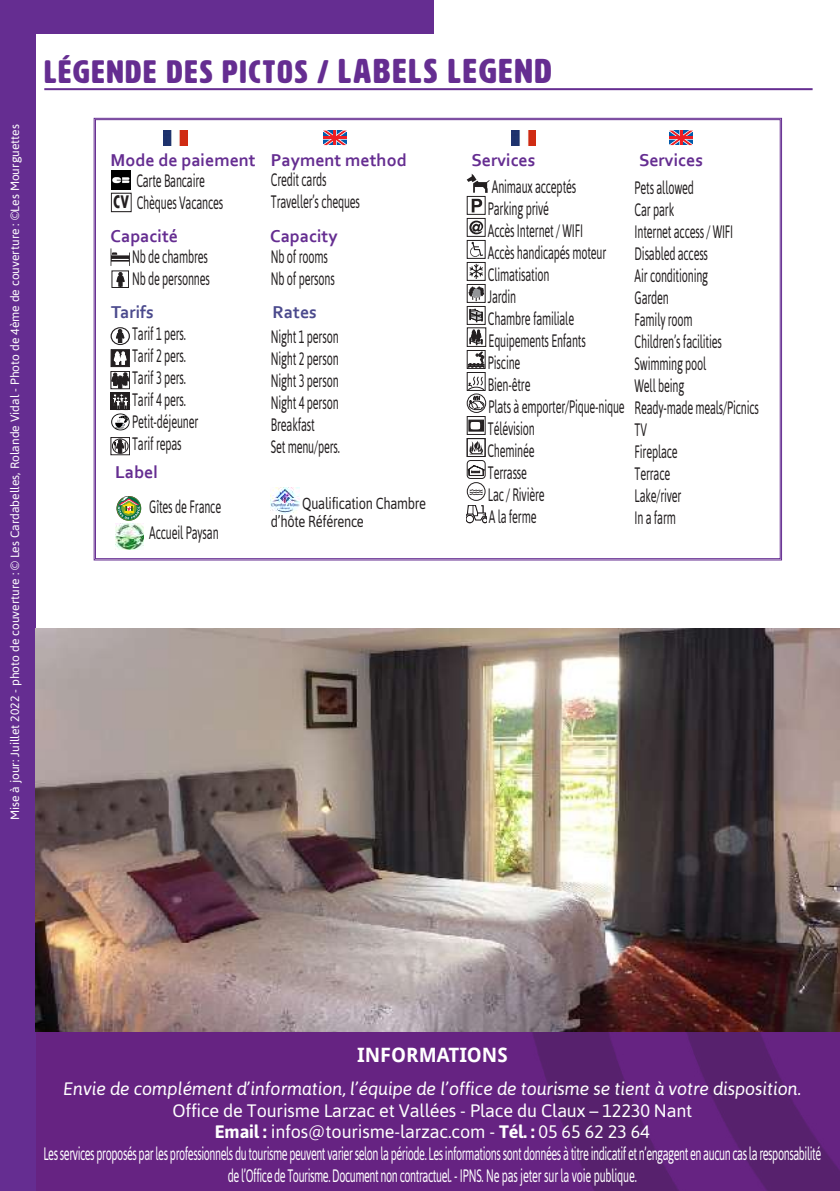
<style>
.page{position:relative;width:840px;height:1191px;background:#fff}
.page>*{position:absolute;margin:0;border:0;box-sizing:border-box;transform-origin:0 0}
.t1{font:32px "HWT Artz";letter-spacing:.07em;color:#652d91}
.t2{font:700 19.8px "Droid Sans";color:#fff}
.t3{font:18px/22px "Asap";letter-spacing:-.015em;color:#231f20;scale:.6 1}
.t4{font:18px/21.8px "Asap";letter-spacing:-.04em;color:#fff;text-align:center}
.t5{font:italic 18px "Asap";letter-spacing:-.01em;color:#fff}
.t6{font:700 18px "Corbel";color:#652d91}
.t7{font:700 18px "Corbel";color:#4b4a8d}
.t8{font:16px/18px "Asap";letter-spacing:-.02em;color:#231f20;scale:.8 1}
.t9{font:12px "Asap";color:#fff}
.s1{font-size:34px}
.s2{font-family:"Tw Cen";font-weight:800;font-stretch:condensed;font-size:19.2px}
.s3{font-weight:700}
</style>
<div class="page">
<div style="left:4px;top:1029px;width:835px;height:162px;background:#662382"></div>
<img style="left:35px;top:1031px;width:131px;height:160px">
<img style="left:471px;top:1031px;width:368px;height:160px">
<div style="left:0;top:0;width:35px;height:1191px;background:#652d91"></div>
<div style="left:0;top:0;width:433px;height:34px;background:#652d91"></div>
<svg style="left:94px;top:118px;width:687px;height:442px"></svg>
<img style="left:112px;top:170px;width:19px;height:19px">
<div style="left:111px;top:193px;width:20px;height:19px;background:#fff"></div>
<div style="left:111px;top:193px;width:20px;height:19px;border:1px solid #231f20"></div>
<svg style="left:110px;top:248px;width:20px;height:18px"></svg>
<div style="left:112px;top:271px;width:16px;height:16px;background:#fff"></div>
<div style="left:112px;top:271px;width:17px;height:17px;border:1px solid #231f20"></div>
<svg style="left:117px;top:272px;width:7px;height:14px"></svg>
<svg style="left:111px;top:328px;width:18px;height:16px"></svg>
<div style="left:110px;top:327px;width:20px;height:18px;border:1px solid #231f20;border-radius:50%"></div>
<svg style="left:116px;top:329px;width:8px;height:13px"></svg>
<svg style="left:112px;top:351px;width:16px;height:14px"></svg>
<div style="left:110px;top:349px;width:20px;height:18px;border:1px solid #231f20"></div>
<svg style="left:114px;top:352px;width:12px;height:12px"></svg>
<div style="left:110px;top:371px;width:20px;height:18px;border:1px solid #231f20"></div>
<div style="left:110px;top:392px;width:20px;height:18px;background:#231f20"></div>
<svg style="left:111px;top:373px;width:19px;height:36px"></svg>
<img style="left:110px;top:413px;width:20px;height:18px">
<svg style="left:112px;top:439px;width:16px;height:14px"></svg>
<div style="left:110px;top:437px;width:20px;height:18px;border:1px solid #231f20"></div>
<div style="left:112px;top:438px;width:16px;height:16px;border:1px solid #231f20;border-radius:50%"></div>
<svg style="left:114px;top:440px;width:12px;height:12px"></svg>
<img style="left:271px;top:488px;width:28px;height:25px">
<svg style="left:668px;top:130px;width:24px;height:15px"></svg>
<img style="left:511px;top:130px;width:24px;height:15px">
<svg style="left:322px;top:130px;width:24px;height:15px"></svg>
<img style="left:163px;top:130px;width:24px;height:15px">
<svg style="left:466px;top:174px;width:23px;height:19px"></svg>
<svg style="left:466px;top:196px;width:19px;height:19px"></svg>
<svg style="left:471px;top:199px;width:11px;height:13px"></svg>
<svg style="left:466px;top:218px;width:19px;height:19px"></svg>
<svg style="left:469px;top:221px;width:14px;height:13px"></svg>
<div style="left:466px;top:240px;width:19px;height:19px;background:#fff;border:1px solid #231f20"></div>
<svg style="left:470px;top:242px;width:13px;height:15px"></svg>
<svg style="left:466px;top:262px;width:19px;height:19px"></svg>
<svg style="left:468px;top:263px;width:15px;height:17px"></svg>
<svg style="left:466px;top:284px;width:19px;height:19px"></svg>
<svg style="left:468px;top:286px;width:16px;height:15px"></svg>
<div style="left:466px;top:306px;width:19px;height:19px;border:1px solid #231f20"></div>
<svg style="left:469px;top:309px;width:13px;height:13px"></svg>
<svg style="left:468px;top:329px;width:16px;height:16px"></svg>
<div style="left:466px;top:327px;width:20px;height:20px;border:1px solid #231f20"></div>
<svg style="left:469px;top:330px;width:13px;height:15px"></svg>
<svg style="left:466px;top:350px;width:19px;height:19px"></svg>
<svg style="left:468px;top:352px;width:16px;height:15px"></svg>
<div style="left:466px;top:372px;width:19px;height:19px;background:#fff;border:1px solid #231f20"></div>
<div style="left:466px;top:393px;width:20px;height:20px;border:1px solid #231f20;border-radius:50%"></div>
<svg style="left:467px;top:376px;width:17px;height:34px"></svg>
<svg style="left:466px;top:416px;width:19px;height:19px"></svg>
<svg style="left:468px;top:420px;width:15px;height:11px"></svg>
<div style="left:470px;top:421px;width:10px;height:9px;background:#fff;border-radius:50%"></div>
<div style="left:469px;top:421px;width:11px;height:9px;border:1px solid #231f20;border-radius:50%"></div>
<svg style="left:468px;top:440px;width:15px;height:15px"></svg>
<svg style="left:469px;top:441px;width:13px;height:13px"></svg>
<div style="left:466px;top:438px;width:19px;height:19px;border:1px solid #231f20"></div>
<div style="left:467px;top:460px;width:18px;height:18px;background:#fff;border-radius:3px"></div>
<div style="left:466px;top:460px;width:19px;height:19px;border:1px solid #231f20;border-radius:3px"></div>
<svg style="left:467px;top:465px;width:17px;height:11px"></svg>
<svg style="left:467px;top:482px;width:18px;height:18px"></svg>
<div style="left:466px;top:482px;width:19px;height:19px;border:1px solid #231f20;border-radius:50%"></div>
<svg style="left:469px;top:489px;width:13px;height:6px"></svg>
<svg style="left:466px;top:506px;width:20px;height:17px"></svg>
<hr style="left:44px;top:88px;width:768px;height:2px;background:#652d91">
<img style="left:35px;top:628px;width:804px;height:403px">
<p class="t9" style="left:8px;top:820px;width:698px;rotate:-90deg">Mise à jour: Juillet 2022 - photo de couverture : © Les Cardabelles, Rolande Vidal - Photo de 4ème de couverture : ©Les Mourguettes</p>
<h1 class="t1" style="left:45px;top:54px;width:508px">LÉGENDE DES PICTOS / <span class="s1">LABELS LEGEND</span></h1>
<p class="t6" style="left:110px;top:149px;width:297px">Mode de paiement Payment method</p>
<p class="t3" style="left:113px;top:170px;width:185px;text-align:center">Carte Bancaire<br><span class="s2">CV</span> Chèques Vacances</p>
<p class="t3" style="left:271px;top:169px;width:150px">Credit cards<br>Traveller’s cheques</p>
<p class="t6" style="left:110px;top:225px;width:69px">Capacité</p>
<p class="t6" style="left:270px;top:225px;width:69px">Capacity</p>
<p class="t3" style="left:271px;top:246px;width:108px">Nb of rooms<br>Nb of persons</p>
<p class="t3" style="left:132px;top:246px;width:131px">Nb de chambres<br>Nb de personnes</p>
<p class="t3" style="left:132px;top:322px;width:112px">Tarif 1 pers.<br>Tarif 2 pers.<br>Tarif 3 pers.<br>Tarif 4 pers.<br>Petit-déjeuner<br>Tarif repas</p>
<p class="t7" style="left:111px;top:300px;width:44px">Tarifs</p>
<p class="t7" style="left:272px;top:300px;width:46px">Rates</p>
<p class="t3" style="left:271px;top:325px;width:116px">Night 1 person<br>Night 2 person<br>Night 3 person<br>Night 4 person<br>Breakfast<br>Set menu/pers.</p>
<p class="t6" style="left:115px;top:461px;width:44px">Label</p>
<p class="t3" style="left:149px;top:494px;width:121px;line-height:26px">Gîtes de France<br>Accueil Paysan</p>
<p class="t8" style="left:271px;top:494px;width:195px;text-indent:31px">Qualification Chambre d’hôte Référence</p>
<p class="t6" style="left:471px;top:149px;width:66px">Services</p>
<p class="t6" style="left:638px;top:149px;width:66px">Services</p>
<p class="t3" style="left:634px;top:177px;width:209px">Pets allowed<br>Car park<br>Internet access / WIFI<br>Disabled access<br>Air conditioning<br>Garden<br>Family room<br>Children’s facilities<br>Swimming pool<br>Well being<br>Ready-made meals/Picnics<br>TV<br>Fireplace<br>Terrace<br>Lake/river<br>In a farm</p>
<p class="t3" style="left:487px;top:175px;width:230px">Animaux acceptés<br>Parking privé<br>Accès Internet / WIFI<br>Accès handicapés moteur<br>Climatisation<br>Jardin<br>Chambre familiale<br>Equipements Enfants<br>Piscine<br>Bien-être<br>Plats à emporter/Pique-nique<br>Télévision<br>Cheminée<br>Terrasse<br>Lac / Rivière<br>A la ferme</p>
<p class="t2" style="left:357px;top:1040px;width:152px">INFORMATIONS</p>
<p class="t5" style="left:64px;top:1078px;width:738px">Envie de complément d’information, l’équipe de l’office de tourisme se tient à votre disposition.</p>
<p class="t4" style="left:43px;top:1099px;width:778px">Office de Tourisme Larzac et Vallées - Place du Claux – 12230 Nant<br><span class="s3">Email :</span> infos@tourisme-larzac.com - <span class="s3">Tél. :</span> 05 65 62 23 64<br>Les services proposés par les professionnels du tourisme peuvent varier selon la période. Les informations sont données à titre indicatif et n’engagent en aucun cas la responsabilité de l’Office de Tourisme. Document non contractuel. - IPNS. Ne pas jeter sur la voie publique.</p>
</div>
